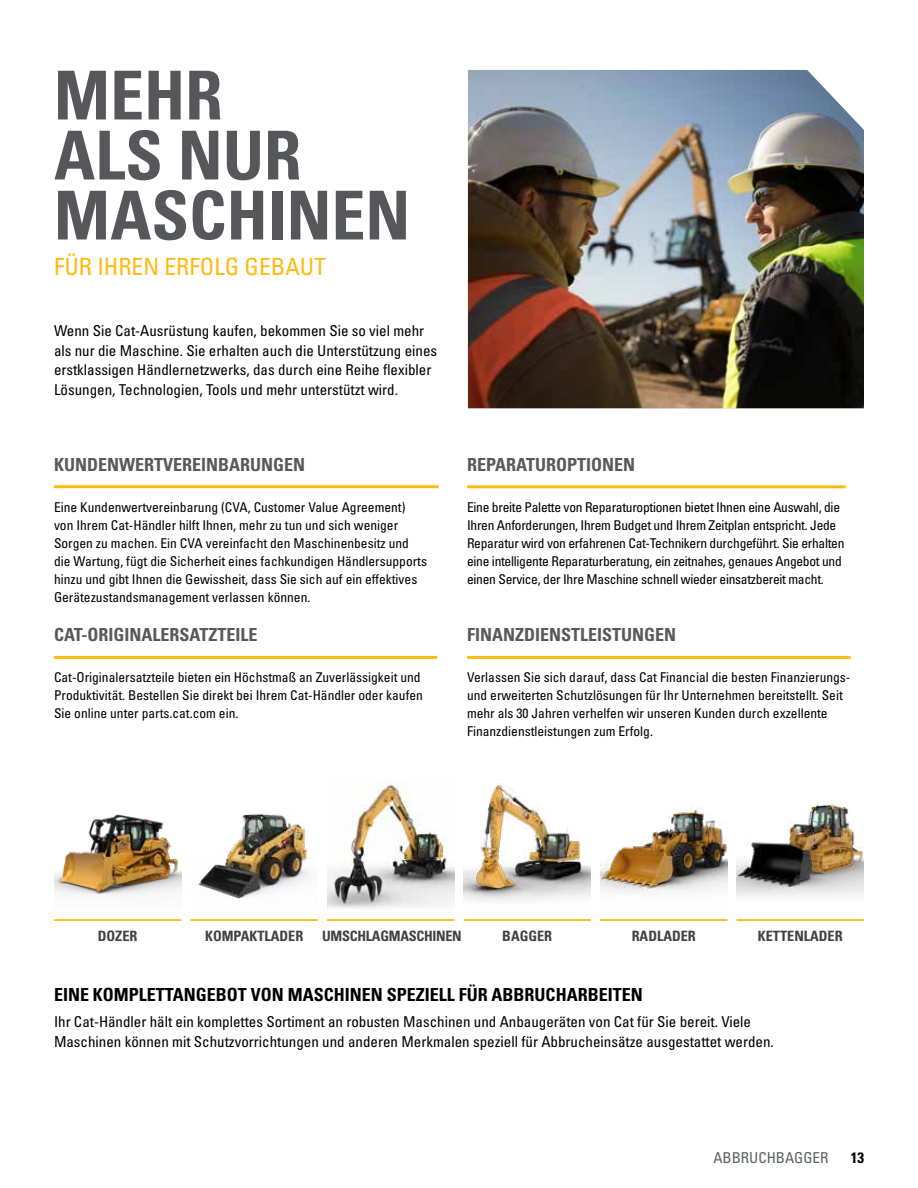
<style>
.page{position:relative;width:918px;height:1188px;background:#fff}
.page>*{position:absolute;margin:0;border:0;box-sizing:border-box;transform-origin:0 0}
.t1{font:67.5px/60px "Univers LTCYR 67 Bold Cond";color:#55575a}
.t2{font:condensed 23.7px "Univers LTCYR 57";color:#fdba12}
.t3{font:18px "Univers LTCYR 67 Bold Cond";color:#58595b}
.t4{font:18px "Univers LTCYR 67 Bold Cond";color:#000}
.t5{font:condensed 15px/19.5px "Univers LTCYR 57";color:#000}
.t6{font:condensed 15px "Univers LTCYR 57";color:#5e6263}
.t7{font:15px "Univers LTCYR 67 Bold Cond";color:#000}
.t8{font:14.25px "Univers LTCYR 67 Bold Cond";color:#414042}
.t9{font:14.25px "Univers LTCYR 67 Bold Cond";letter-spacing:-.02em;color:#414042}
.t10{font:condensed 13.5px/18px "Univers LTCYR 57";color:#000}
.t11{font:condensed 13.5px/18px "Univers LTCYR 57";letter-spacing:-.02em;color:#000}
</style>
<div class="page">
<hr style="left:54px;top:485px;width:384px;height:3px;background:#fdba12">
<hr style="left:467px;top:485px;width:379px;height:3px;background:#fdba12">
<hr style="left:54px;top:656px;width:383px;height:3px;background:#fdba12">
<hr style="left:467px;top:656px;width:383px;height:3px;background:#fdba12">
<img style="left:468px;top:70px;width:396px;height:338px">
<hr style="left:600px;top:919px;width:127px;height:2px;background:#fdba12">
<hr style="left:54px;top:919px;width:127px;height:2px;background:#fdba12">
<hr style="left:464px;top:919px;width:127px;height:2px;background:#fdba12">
<hr style="left:191px;top:919px;width:127px;height:2px;background:#fdba12">
<hr style="left:327px;top:919px;width:127px;height:2px;background:#fdba12">
<img style="left:54px;top:814px;width:127px;height:81px">
<img style="left:198px;top:813px;width:113px;height:86px">
<img style="left:327px;top:780px;width:127px;height:128px">
<img style="left:464px;top:783px;width:127px;height:118px">
<img style="left:600px;top:806px;width:127px;height:86px">
<hr style="left:737px;top:919px;width:127px;height:2px;background:#fdba12">
<img style="left:737px;top:804px;width:127px;height:92px">
<h1 class="t1" style="left:54px;top:64px;width:358px">MEHR<br>ALS NUR<br>MASCHINEN</h1>
<h2 class="t2" style="left:54px;top:252px;width:274px">FÜR IHREN ERFOLG GEBAUT</h2>
<p class="t5" style="left:54px;top:321px;width:385px">Wenn Sie Cat-Ausrüstung kaufen, bekommen Sie so viel mehr als nur die Maschine. Sie erhalten auch die Unterstützung eines erstklassigen Händlernetzwerks, das durch eine Reihe flexibler Lösungen, Technologien, Tools und mehr unterstützt wird.</p>
<h3 class="t3" style="left:54px;top:453px;width:253px">KUNDENWERTVEREINBARUNGEN</h3>
<h3 class="t3" style="left:467px;top:453px;width:170px">REPARATUROPTIONEN</h3>
<p class="t10" style="left:54px;top:498px;width:375px">Eine Kundenwertvereinbarung (CVA, Customer Value Agreement) von Ihrem Cat-Händler hilft Ihnen, mehr zu tun und sich weniger Sorgen zu machen. Ein CVA vereinfacht den Maschinenbesitz und die Wartung, fügt die Sicherheit eines fachkundigen Händlersupports hinzu und gibt Ihnen die Gewissheit, dass Sie sich auf ein effektives Gerätezustandsmanagement verlassen können.</p>
<p class="t11" style="left:467px;top:498px;width:379px">Eine breite Palette von Reparaturoptionen bietet Ihnen eine Auswahl, die Ihren Anforderungen, Ihrem Budget und Ihrem Zeitplan entspricht. Jede Reparatur wird von erfahrenen Cat-Technikern durchgeführt. Sie erhalten eine intelligente Reparaturberatung, ein zeitnahes, genaues Angebot und einen Service, der Ihre Maschine schnell wieder einsatzbereit macht.</p>
<h3 class="t3" style="left:54px;top:624px;width:205px">CAT-ORIGINALERSATZTEILE</h3>
<h3 class="t3" style="left:467px;top:624px;width:211px">FINANZDIENSTLEISTUNGEN</h3>
<p class="t10" style="left:54px;top:668px;width:370px">Cat-Originalersatzteile bieten ein Höchstmaß an Zuverlässigkeit und<br>Produktivität. Bestellen Sie direkt bei Ihrem Cat-Händler oder kaufen<br>Sie online unter parts.cat.com ein.</p>
<p class="t10" style="left:467px;top:668px;width:385px">Verlassen Sie sich darauf, dass Cat Financial die besten Finanzierungs&shy;und erweiterten Schutzlösungen für Ihr Unternehmen bereitstellt. Seit mehr als 30 Jahren verhelfen wir unseren Kunden durch exzellente Finanzdienstleistungen zum Erfolg.</p>
<p class="t8" style="left:98px;top:927px;width:41px">DOZER</p>
<p class="t8" style="left:205px;top:927px;width:100px">KOMPAKTLADER</p>
<p class="t9" style="left:322px;top:927px;width:141px">UMSCHLAGMASCHINEN</p>
<p class="t8" style="left:502px;top:927px;width:51px">BAGGER</p>
<p class="t8" style="left:632px;top:927px;width:66px">RADLADER</p>
<p class="t8" style="left:758px;top:927px;width:86px">KETTENLADER</p>
<h3 class="t4" style="left:54px;top:983px;width:590px">EINE KOMPLETTANGEBOT VON MASCHINEN SPEZIELL FÜR ABBRUCHARBEITEN</h3>
<p class="t5" style="left:54px;top:1012px;width:721px">Ihr Cat-Händler hält ein komplettes Sortiment an robusten Maschinen und Anbaugeräten von Cat für Sie bereit. Viele<br>Maschinen können mit Schutzvorrichtungen und anderen Merkmalen speziell für Abbrucheinsätze ausgestattet werden.</p>
<p class="t6" style="left:713px;top:1148px;width:117px">ABBRUCHBAGGER</p>
<p class="t7" style="left:851px;top:1148px;width:15px">13</p>
</div>
